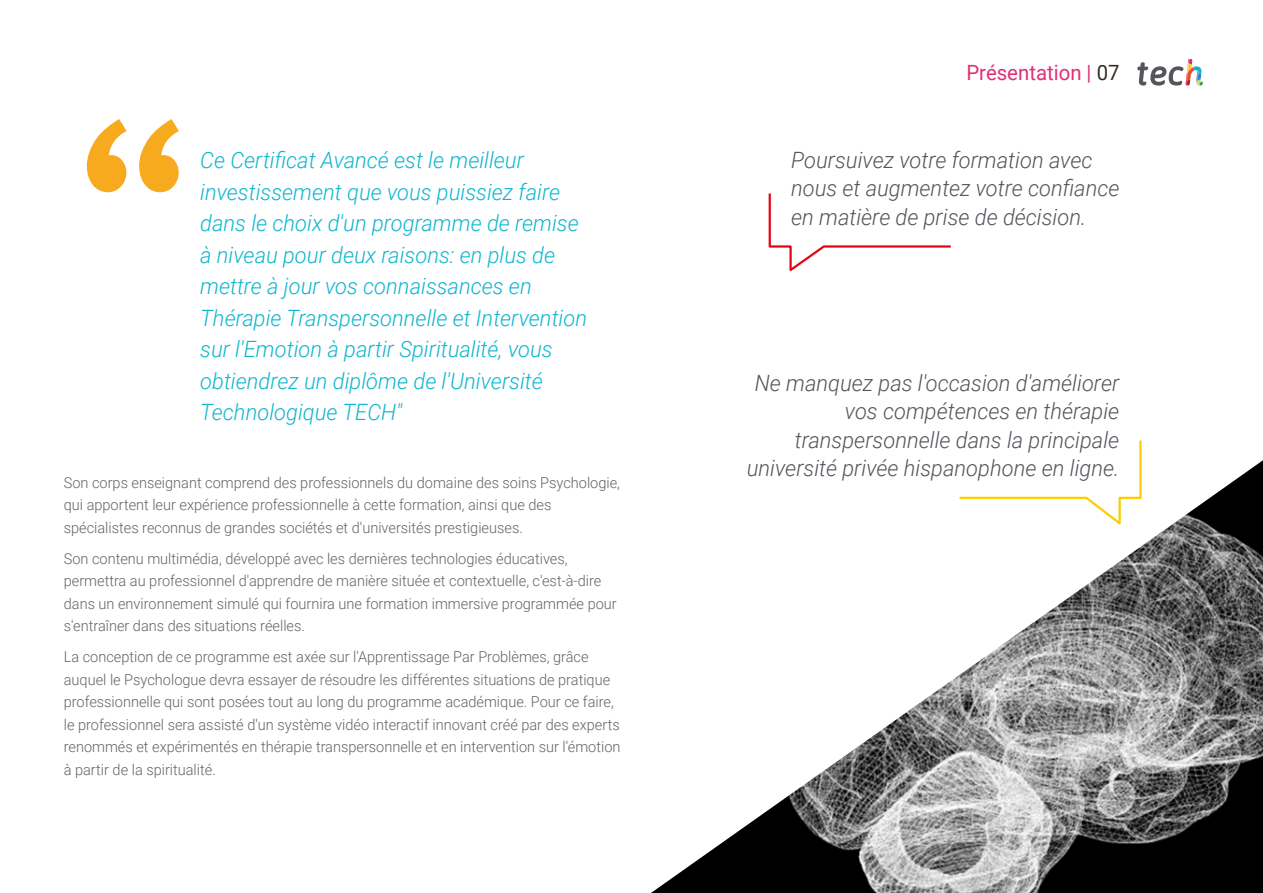
<style>
.page{position:relative;width:1263px;height:893px;background:#fff}
.page>*{position:absolute;margin:0;border:0;box-sizing:border-box;transform-origin:0 0}
.t1{font:italic 300 22.5px/31.5px "Roboto";color:#0fb6cf}
.t2{font:italic 300 22.5px/28.5px "Roboto";color:#52555b;text-align:right}
.t3{font:21px "Roboto";color:#df3174}
.t4{font:300 15px/22.5px "Roboto";color:#61646a}
.s1{color:#332d20}
</style>
<div class="page">
<svg style="left:87px;top:119px;width:92px;height:73px"></svg>
<img style="left:651px;top:460px;width:612px;height:433px">
<svg style="left:1137px;top:59px;width:66px;height:27px"></svg>
<svg style="left:957px;top:440px;width:186px;height:88px"></svg>
<svg style="left:768px;top:193px;width:183px;height:79px"></svg>
<p class="t1" style="left:200px;top:144px;width:388px">Ce Certificat Avancé est le meilleur investissement que vous puissiez faire dans le choix d'un programme de remise à niveau pour deux raisons: en plus de mettre à jour vos connaissances en Thérapie Transpersonnelle et Intervention sur l'Emotion à partir Spiritualité, vous obtiendrez un diplôme de l'Université Technologique TECH"</p>
<p class="t4" style="left:64px;top:470px;width:558px">Son corps enseignant comprend des professionnels du domaine des soins Psychologie, qui apportent leur expérience professionnelle à cette formation, ainsi que des spécialistes reconnus de grandes sociétés et d'universités prestigieuses.</p>
<p class="t4" style="left:64px;top:546px;width:554px">Son contenu multimédia, développé avec les dernières technologies éducatives, permettra au professionnel d'apprendre de manière située et contextuelle, c'est-à-dire dans un environnement simulé qui fournira une formation immersive programmée pour s'entraîner dans des situations réelles.</p>
<p class="t4" style="left:64px;top:645px;width:558px">La conception de ce programme est axée sur l'Apprentissage Par Problèmes, grâce auquel le Psychologue devra essayer de résoudre les différentes situations de pratique professionnelle qui sont posées tout au long du programme académique. Pour ce faire, le professionnel sera assisté d'un système vidéo interactif innovant créé par des experts renommés et expérimentés en thérapie transpersonnelle et en intervention sur l'émotion à partir de la spiritualité.</p>
<h2 class="t3" style="left:966px;top:57px;width:155px">Présentation | <span class="s1">07</span></h2>
<h1 class="t2" style="left:791px;top:145px;width:330px;text-align:left">Poursuivez votre formation avec nous et augmentez votre confiance en matière de prise de décision.</h1>
<h1 class="t2" style="left:747px;top:368px;width:374px">Ne manquez pas l'occasion d'améliorer vos compétences en thérapie transpersonnelle dans la principale université privée hispanophone en ligne.</h1>
</div>
